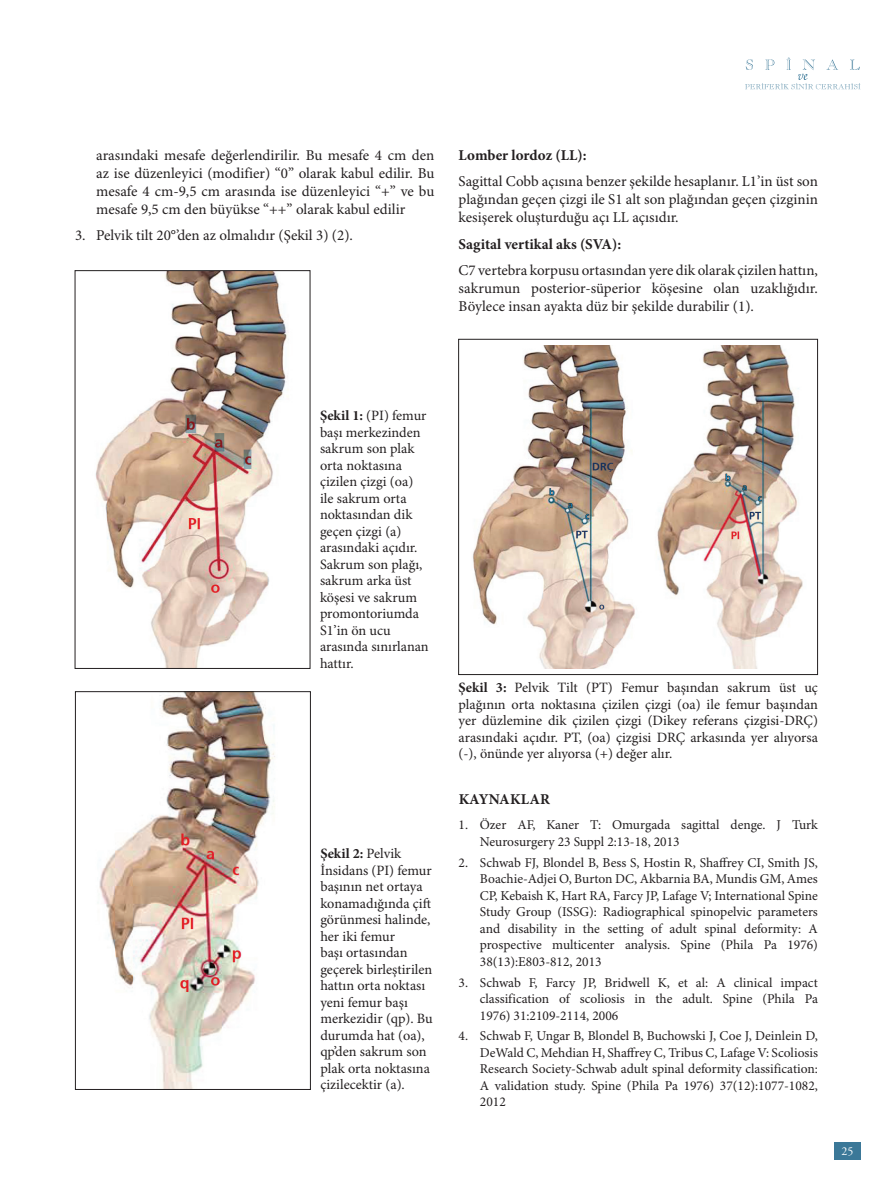
<style>
.page{position:relative;width:893px;height:1191px;background:#fff}
.page>*{position:absolute;margin:0;border:0;box-sizing:border-box;transform-origin:0 0}
.t1{font:15px/18px "Minion Pro";color:#231f20;text-align:justify}
.t2{font:700 15px "Minion Pro";color:#231f20}
.t3{font:14.25px/16.5px "Minion Pro";color:#231f20}
.t4{font:13.5px/16.5px "Minion Pro";color:#231f20;text-align:justify}
.t5{font:12px "Adobe Garamond Pro";color:#fff}
.s1{font-weight:700}
</style>
<div class="page">
<div style="left:834px;top:1141px;width:27px;height:18px;background:#3b7898"></div>
<svg style="left:745px;top:57px;width:115px;height:32px"></svg>
<img style="left:95px;top:272px;width:194px;height:395px">
<div style="left:75px;top:270px;width:235px;height:399px;border:1px solid #231f20"></div>
<img style="left:99px;top:693px;width:176px;height:394px">
<div style="left:75px;top:691px;width:236px;height:398px;border:1px solid #231f20"></div>
<img style="left:472px;top:345px;width:331px;height:323px">
<div style="left:458px;top:339px;width:360px;height:336px;border:1px solid #231f20"></div>
<p class="t1" style="left:96px;top:147px;width:340px">arasındaki mesafe değerlendirilir. Bu mesafe 4 cm den az ise düzenleyici (modifier) “0” olarak kabul edilir. Bu mesafe 4 cm-9,5 cm arasında ise düzenleyici “+” ve bu mesafe 9,5 cm den büyükse “++” olarak kabul edilir</p>
<p class="t1" style="left:75px;top:227px;width:279px">3. Pelvik tilt 20°’den az olmalıdır (Şekil 3) (2).</p>
<p class="t2" style="left:459px;top:144px;width:129px">Lomber lordoz (LL):</p>
<p class="t1" style="left:459px;top:173px;width:361px">Sagittal Cobb açısına benzer şekilde hesaplanır. L1’in üst son plağından geçen çizgi ile S1 alt son plağından geçen çizginin kesişerek oluşturduğu açı LL açısıdır.</p>
<p class="t2" style="left:459px;top:233px;width:164px">Sagital vertikal aks (SVA):</p>
<p class="t1" style="left:459px;top:262px;width:361px">C7 vertebra korpusu ortasından yere dik olarak çizilen hattın, sakrumun posterior-süperior köşesine olan uzaklığıdır.<br>Böylece insan ayakta düz bir şekilde durabilir (1).</p>
<p class="t3" style="left:320px;top:408px;width:110px"><span class="s1">Şekil 1:</span> (PI) femur başı merkezinden sakrum son plak orta noktasına çizilen çizgi (oa) ile sakrum orta noktasından dik geçen çizgi (a) arasındaki açıdır.<br>Sakrum son plağı, sakrum arka üst köşesi ve sakrum promontoriumda<br>S1’in ön ucu arasında sınırlanan hattır.</p>
<p class="t3" style="left:320px;top:845px;width:114px"><span class="s1">Şekil 2:</span> Pelvik<br>İnsidans (PI) femur başının net ortaya konamadığında çift görünmesi halinde, her iki femur<br>başı ortasından geçerek birleştirilen hattın orta noktası yeni femur başı merkezidir (qp). Bu durumda hat (oa), qp’den sakrum son plak orta noktasına çizilecektir (a).</p>
<p class="t3" style="left:459px;top:680px;width:361px;text-align:justify"><span class="s1">Şekil 3:</span> Pelvik Tilt (PT) Femur başından sakrum üst uç plağının orta noktasına çizilen çizgi (oa) ile femur başından yer düzlemine dik çizilen çizgi (Dikey referans çizgisi-DRÇ) arasındaki açıdır. PT, (oa) çizgisi DRÇ arkasında yer alıyorsa (-), önünde yer alıyorsa (+) değer alır.</p>
<p class="t2" style="left:459px;top:789px;width:93px">KAYNAKLAR</p>
<p class="t4" style="left:480px;top:817px;width:339px;text-indent:-21px">1. Özer AF, Kaner T: Omurgada sagittal denge. J Turk<br>Neurosurgery 23 Suppl 2:13-18, 2013</p>
<p class="t4" style="left:480px;top:854px;width:340px;text-indent:-21px">2. Schwab FJ, Blondel B, Bess S, Hostin R, Shaffrey CI, Smith JS, Boachie-Adjei O, Burton DC, Akbarnia BA, Mundis GM, Ames CP, Kebaish K, Hart RA, Farcy JP, Lafage V; International Spine Study Group (ISSG): Radiographical spinopelvic parameters and disability in the setting of adult spinal deformity: A prospective multicenter analysis. Spine (Phila Pa 1976)<br>38(13):E803-812, 2013</p>
<p class="t4" style="left:480px;top:974px;width:340px;text-indent:-21px">3. Schwab F, Farcy JP, Bridwell K, et al: A clinical impact classification of scoliosis in the adult. Spine (Phila Pa 1976) 31:2109-2114, 2006</p>
<p class="t4" style="left:480px;top:1028px;width:340px;text-indent:-21px">4. Schwab F, Ungar B, Blondel B, Buchowski J, Coe J, Deinlein D, DeWald C, Mehdian H, Shaffrey C, Tribus C, Lafage V: Scoliosis Research Society-Schwab adult spinal deformity classification:<br>A validation study. Spine (Phila Pa 1976) 37(12):1077-1082, 2012</p>
<p class="t5" style="left:842px;top:1143px;width:13px">25</p>
</div>
